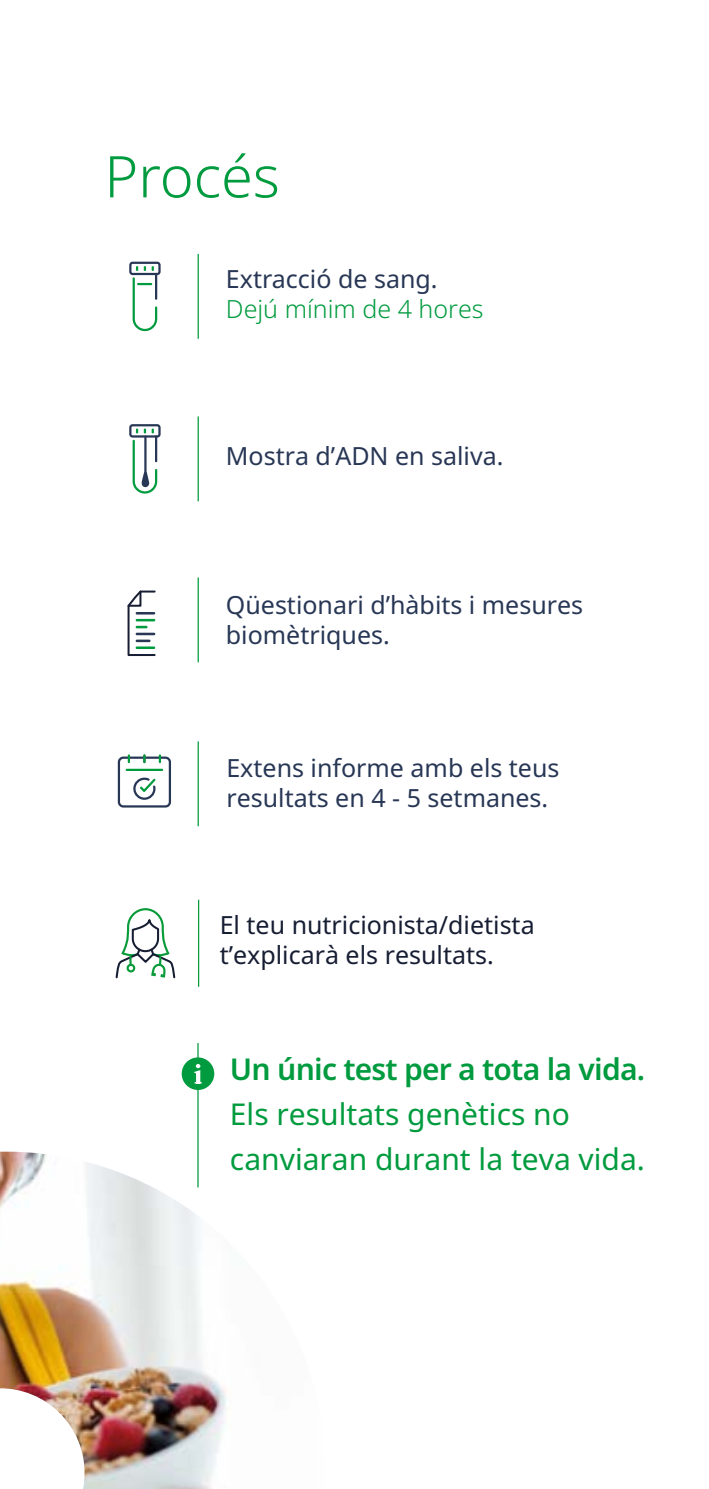
<style>
.page{position:relative;width:709px;height:1489px;background:#fff}
.page>*{position:absolute;margin:0;border:0;box-sizing:border-box;transform-origin:0 0}
.t1{font:300 57.5px "Noto Sans";color:#009b3e}
.t2{font:30px/45px "Noto Sans";color:#009b3e}
.t3{font:600 30px "Noto Sans";letter-spacing:-.025em;color:#009b3e}
.t4{font:25px/30px "Noto Sans";color:#283755}
.t5{font:25px/30px "Noto Sans";color:#171e33}
.t6{font:300 25px "Noto Sans";color:#009b3e}
</style>
<div class="page">
<hr style="left:197px;top:1043px;width:2px;height:144px;background:#009b3e">
<hr style="left:198px;top:254px;width:1px;height:85px;background:#009b3e">
<svg style="left:129px;top:262px;width:32px;height:69px"></svg>
<hr style="left:198px;top:416px;width:1px;height:85px;background:#009b3e">
<svg style="left:129px;top:424px;width:32px;height:69px"></svg>
<hr style="left:198px;top:577px;width:1px;height:85px;background:#009b3e">
<svg style="left:127px;top:590px;width:29px;height:66px"></svg>
<hr style="left:198px;top:741px;width:1px;height:85px;background:#009b3e">
<div style="left:118px;top:756px;width:53px;height:51px;border:2px solid #283755;border-radius:4px"></div>
<svg style="left:159px;top:755px;width:2px;height:7px"></svg>
<svg style="left:128px;top:755px;width:2px;height:7px"></svg>
<svg style="left:143px;top:755px;width:2px;height:7px"></svg>
<hr style="left:127px;top:768px;width:35px;height:3px;background:#009b3e">
<svg style="left:133px;top:777px;width:23px;height:23px"></svg>
<img style="left:0;top:1151px;width:230px;height:337px">
<img style="left:0;top:1379px;width:93px;height:109px">
<div style="left:182px;top:1057px;width:32px;height:32px;background:#009b3e;border-radius:50%"></div>
<svg style="left:194px;top:1064px;width:8px;height:19px"></svg>
<svg style="left:115px;top:908px;width:61px;height:71px"></svg>
<hr style="left:198px;top:899px;width:1px;height:87px;background:#089b39">
<h1 class="t1" style="left:104px;top:136px;width:177px">Procés</h1>
<p class="t4" style="left:226px;top:264px;width:213px">Extracció de sang.</p>
<p class="t6" style="left:226px;top:291px;width:259px">Dejú mínim de 4 hores</p>
<p class="t4" style="left:226px;top:442px;width:279px">Mostra d’ADN en saliva.</p>
<p class="t4" style="left:226px;top:590px;width:359px">Qüestionari d’hàbits i mesures biomètriques.</p>
<p class="t4" style="left:226px;top:753px;width:334px">Extens informe amb els teus resultats en 4 - 5 setmanes.</p>
<p class="t5" style="left:220px;top:910px;width:316px">El teu nutricionista/dietista t’explicarà els resultats.</p>
<p class="t3" style="left:230px;top:1048px;width:417px">Un únic test per a tota la vida.</p>
<p class="t2" style="left:230px;top:1092px;width:416px">Els resultats genètics no canviaran durant la teva vida.</p>
</div>
